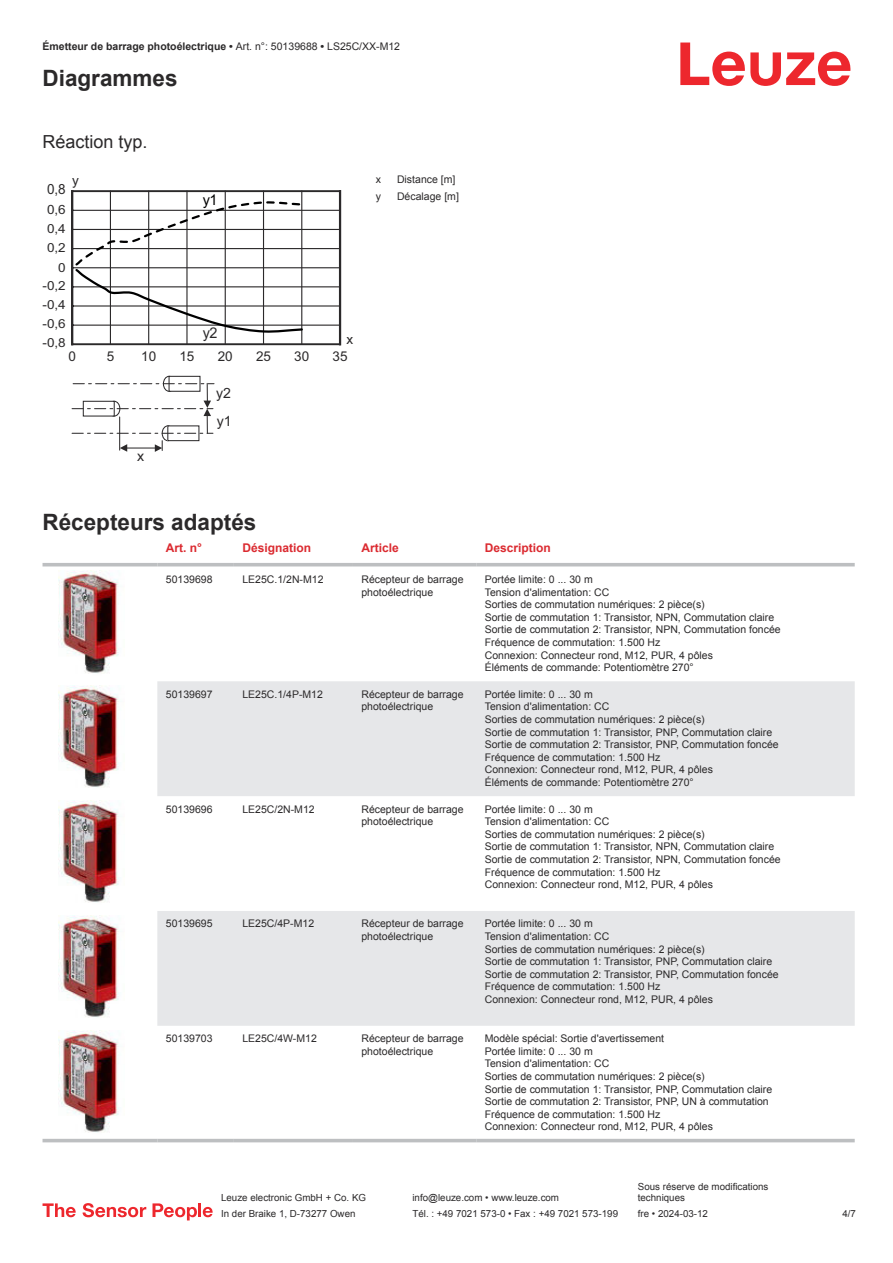
<style>
.page{position:relative;width:893px;height:1263px;background:#fff}
.page>*{position:absolute;margin:0;border:0;box-sizing:border-box;transform-origin:0 0}
.t1{font:700 22.5px "Arial";color:#2b292a}
.t2{font:18px "Arial";color:#2b292a}
.t3{font:14.85px "Arial";color:#2b292a}
.t4{font:14.85px "Arial";color:#000}
.t5{font:14.1px/27.8px "Arial";color:#2b292a}
.t6{font:13.95px "Arial";color:#2b292a;scale:.96 1}
.t7{font:13.5px "Arial";color:#2b292a}
.t8{font:12.75px "Arial";color:#2b292a;scale:1.06 1}
.t9{font:12.45px/19.2px "Arial";color:#2b292a;scale:1.08 1}
.t10{font:700 12px "Arial";color:#db2a30}
.t11{font:10.5px/12.6px "Arial";color:#2b292a}
.t12{font:700 10.5px "Arial";color:#2b292a}
.t13{font:9.75px/11.7px "Arial";color:#2b292a}
.s1{font-weight:400}
</style>
<div class="page">
<svg style="left:680px;top:43px;width:170px;height:43px"></svg>
<svg style="left:43px;top:566px;width:812px;height:577px"></svg>
<svg style="left:157px;top:681px;width:698px;height:345px;fill:#e6e7e9"></svg>
<hr style="left:43px;top:563px;width:114px;height:3px;background:#bdbfc1">
<hr style="left:157px;top:563px;width:77px;height:3px;background:#bdbfc1">
<hr style="left:234px;top:563px;width:119px;height:3px;background:#bdbfc1">
<hr style="left:353px;top:563px;width:123px;height:3px;background:#bdbfc1">
<hr style="left:476px;top:563px;width:379px;height:3px;background:#bdbfc1">
<hr style="left:43px;top:1139px;width:114px;height:3px;background:#bdbfc1">
<hr style="left:157px;top:1139px;width:77px;height:3px;background:#bdbfc1">
<hr style="left:234px;top:1139px;width:119px;height:3px;background:#bdbfc1">
<hr style="left:353px;top:1139px;width:123px;height:3px;background:#bdbfc1">
<hr style="left:476px;top:1139px;width:379px;height:3px;background:#bdbfc1">
<img style="left:58px;top:571px;width:66px;height:106px">
<img style="left:58px;top:685px;width:66px;height:107px">
<img style="left:58px;top:800px;width:66px;height:107px">
<img style="left:58px;top:915px;width:66px;height:106px">
<img style="left:58px;top:1030px;width:66px;height:106px">
<svg style="left:43px;top:1203px;width:33px;height:14px"></svg>
<svg style="left:83px;top:1203px;width:63px;height:14px"></svg>
<svg style="left:153px;top:1203px;width:44px;height:17px"></svg>
<hr style="left:198px;top:1203px;width:3px;height:14px;background:#ed272d">
<svg style="left:203px;top:1207px;width:10px;height:10px"></svg>
<hr style="left:73px;top:210px;width:267px;height:1px;background:#2b292a">
<hr style="left:73px;top:229px;width:267px;height:1px;background:#2b292a">
<hr style="left:74px;top:248px;width:266px;height:1px;background:#2b292a">
<hr style="left:73px;top:267px;width:267px;height:1px;background:#2b292a">
<hr style="left:73px;top:286px;width:267px;height:1px;background:#2b292a">
<hr style="left:73px;top:305px;width:267px;height:2px;background:#2b292a">
<hr style="left:74px;top:325px;width:266px;height:1px;background:#2b292a">
<div style="left:71px;top:190px;width:270px;height:155px;border:2px solid #2b292a"></div>
<hr style="left:71px;top:191px;width:2px;height:153px;background:#2b292a">
<hr style="left:110px;top:191px;width:1px;height:153px;background:#2b292a">
<hr style="left:148px;top:191px;width:1px;height:153px;background:#2b292a">
<hr style="left:186px;top:191px;width:2px;height:153px;background:#2b292a">
<hr style="left:225px;top:191px;width:1px;height:153px;background:#2b292a">
<hr style="left:263px;top:191px;width:1px;height:153px;background:#2b292a">
<hr style="left:301px;top:191px;width:1px;height:153px;background:#2b292a">
<hr style="left:339px;top:191px;width:2px;height:153px;background:#2b292a">
<div style="left:162px;top:425px;width:12px;height:16px;border:1px solid #2b292a;border-radius:50%"></div>
<div style="left:168px;top:426px;width:31px;height:15px;background:#fff"></div>
<div style="left:167px;top:425px;width:32px;height:16px;border:1px solid #2b292a"></div>
<svg style="left:120px;top:441px;width:43px;height:11px"></svg>
<hr style="left:119px;top:417px;width:1px;height:33px;background:#2b292a">
<div style="left:163px;top:376px;width:12px;height:16px;border:1px solid #2b292a;border-radius:50%"></div>
<div style="left:169px;top:376px;width:31px;height:15px;background:#fff"></div>
<div style="left:169px;top:376px;width:31px;height:16px;border:1px solid #2b292a"></div>
<svg style="left:72px;top:383px;width:142px;height:51px"></svg>
<svg style="left:73px;top:200px;width:231px;height:134px"></svg>
<p class="t12" style="left:43px;top:43px;width:359px">Émetteur de barrage photoélectrique • <span class="s1">Art. n°: 50139688</span> • <span class="s1">LS25C/XX-M12</span></p>
<h1 class="t1" style="left:43px;top:70px;width:137px">Diagrammes</h1>
<h2 class="t2" style="left:43px;top:135px;width:107px">Réaction typ.</h2>
<p class="t7" style="left:72px;top:175px;width:8px">y</p>
<h3 class="t6" style="left:47px;top:184px;width:21px">0,8</h3>
<p class="t8" style="left:47px;top:204px;width:19px">0,6</p>
<p class="t9" style="left:47px;top:220px;width:19px">0,4</p>
<p class="t9" style="left:47px;top:239px;width:19px">0,2</p>
<p class="t9" style="left:58px;top:259px;width:8px">0</p>
<p class="t9" style="left:43px;top:277px;width:23px">-0,2</p>
<p class="t9" style="left:43px;top:296px;width:23px">-0,4</p>
<p class="t9" style="left:43px;top:315px;width:23px">-0,6 -0,8</p>
<h3 class="t4" style="left:203px;top:194px;width:16px">y1</h3>
<h3 class="t3" style="left:203px;top:327px;width:16px">y2</h3>
<p class="t7" style="left:346px;top:334px;width:8px">x</p>
<p class="t7" style="left:68px;top:351px;width:9px">0</p>
<p class="t7" style="left:141px;top:351px;width:17px">10</p>
<p class="t7" style="left:218px;top:351px;width:17px">20</p>
<p class="t7" style="left:294px;top:351px;width:17px">30</p>
<p class="t7" style="left:107px;top:351px;width:9px">5</p>
<p class="t7" style="left:179px;top:351px;width:17px">15</p>
<p class="t7" style="left:256px;top:351px;width:17px">25</p>
<p class="t7" style="left:333px;top:351px;width:17px">35</p>
<h3 class="t5" style="left:216px;top:380px;width:17px">y2 y1</h3>
<h3 class="t5" style="left:137px;top:444px;width:9px">x</h3>
<p class="t11" style="left:376px;top:174px;width:7px">x</p>
<p class="t11" style="left:397px;top:174px;width:60px">Distance [m]</p>
<p class="t11" style="left:376px;top:191px;width:7px">y</p>
<p class="t11" style="left:397px;top:191px;width:63px">Décalage [m]</p>
<h1 class="t1" style="left:43px;top:514px;width:215px">Récepteurs adaptés</h1>
<p class="t10" style="left:166px;top:543px;width:38px">Art. n°</p>
<p class="t10" style="left:242px;top:543px;width:70px">Désignation</p>
<p class="t10" style="left:361px;top:543px;width:39px">Article</p>
<p class="t10" style="left:485px;top:543px;width:68px">Description</p>
<p class="t11" style="left:166px;top:574px;width:48px">50139698</p>
<p class="t11" style="left:242px;top:574px;width:83px">LE25C.1/2N-M12</p>
<p class="t11" style="left:361px;top:574px;width:104px">Récepteur de barrage photoélectrique</p>
<p class="t11" style="left:485px;top:574px;width:297px">Portée limite: 0 ... 30 m<br>Tension d'alimentation: CC<br>Sorties de commutation numériques: 2 pièce(s)<br>Sortie de commutation 1: Transistor, NPN, Commutation claire Sortie de commutation 2: Transistor, NPN, Commutation foncée Fréquence de commutation: 1.500 Hz<br>Connexion: Connecteur rond, M12, PUR, 4 pôles<br>Éléments de commande: Potentiomètre 270°</p>
<p class="t11" style="left:166px;top:689px;width:48px">50139697</p>
<p class="t11" style="left:242px;top:689px;width:82px">LE25C.1/4P-M12</p>
<p class="t11" style="left:361px;top:689px;width:104px">Récepteur de barrage photoélectrique</p>
<p class="t11" style="left:485px;top:689px;width:295px">Portée limite: 0 ... 30 m<br>Tension d'alimentation: CC<br>Sorties de commutation numériques: 2 pièce(s)<br>Sortie de commutation 1: Transistor, PNP, Commutation claire Sortie de commutation 2: Transistor, PNP, Commutation foncée Fréquence de commutation: 1.500 Hz<br>Connexion: Connecteur rond, M12, PUR, 4 pôles<br>Éléments de commande: Potentiomètre 270°</p>
<p class="t11" style="left:166px;top:803px;width:48px">50139696</p>
<p class="t11" style="left:242px;top:803px;width:74px">LE25C/2N-M12</p>
<p class="t11" style="left:361px;top:803px;width:104px">Récepteur de barrage photoélectrique</p>
<p class="t11" style="left:485px;top:803px;width:297px">Portée limite: 0 ... 30 m<br>Tension d'alimentation: CC<br>Sorties de commutation numériques: 2 pièce(s)<br>Sortie de commutation 1: Transistor, NPN, Commutation claire Sortie de commutation 2: Transistor, NPN, Commutation foncée Fréquence de commutation: 1.500 Hz<br>Connexion: Connecteur rond, M12, PUR, 4 pôles</p>
<p class="t11" style="left:166px;top:918px;width:48px">50139695</p>
<p class="t11" style="left:242px;top:918px;width:73px">LE25C/4P-M12</p>
<p class="t11" style="left:361px;top:918px;width:104px">Récepteur de barrage photoélectrique</p>
<p class="t11" style="left:485px;top:918px;width:295px">Portée limite: 0 ... 30 m<br>Tension d'alimentation: CC<br>Sorties de commutation numériques: 2 pièce(s)<br>Sortie de commutation 1: Transistor, PNP, Commutation claire Sortie de commutation 2: Transistor, PNP, Commutation foncée Fréquence de commutation: 1.500 Hz<br>Connexion: Connecteur rond, M12, PUR, 4 pôles</p>
<p class="t11" style="left:166px;top:1033px;width:48px">50139703</p>
<p class="t11" style="left:242px;top:1033px;width:76px">LE25C/4W-M12</p>
<p class="t11" style="left:361px;top:1033px;width:104px">Récepteur de barrage photoélectrique</p>
<p class="t11" style="left:485px;top:1033px;width:289px">Modèle spécial: Sortie d'avertissement<br>Portée limite: 0 ... 30 m<br>Tension d'alimentation: CC<br>Sorties de commutation numériques: 2 pièce(s)<br>Sortie de commutation 1: Transistor, PNP, Commutation claire Sortie de commutation 2: Transistor, PNP, UN à commutation Fréquence de commutation: 1.500 Hz<br>Connexion: Connecteur rond, M12, PUR, 4 pôles</p>
<p class="t13" style="left:221px;top:1193px;width:146px">Leuze electronic GmbH + Co. KG</p>
<p class="t13" style="left:412px;top:1193px;width:148px">info@leuze.com • www.leuze.com</p>
<p class="t13" style="left:638px;top:1181px;width:132px">Sous réserve de modifications techniques</p>
<p class="t13" style="left:221px;top:1209px;width:136px">In der Braike 1, D-73277 Owen</p>
<p class="t13" style="left:412px;top:1209px;width:207px">Tél. : +49 7021 573-0 • Fax : +49 7021 573-199</p>
<p class="t13" style="left:638px;top:1209px;width:72px">fre • 2024-03-12</p>
<p class="t13" style="left:842px;top:1209px;width:15px">4 /7</p>
</div>
